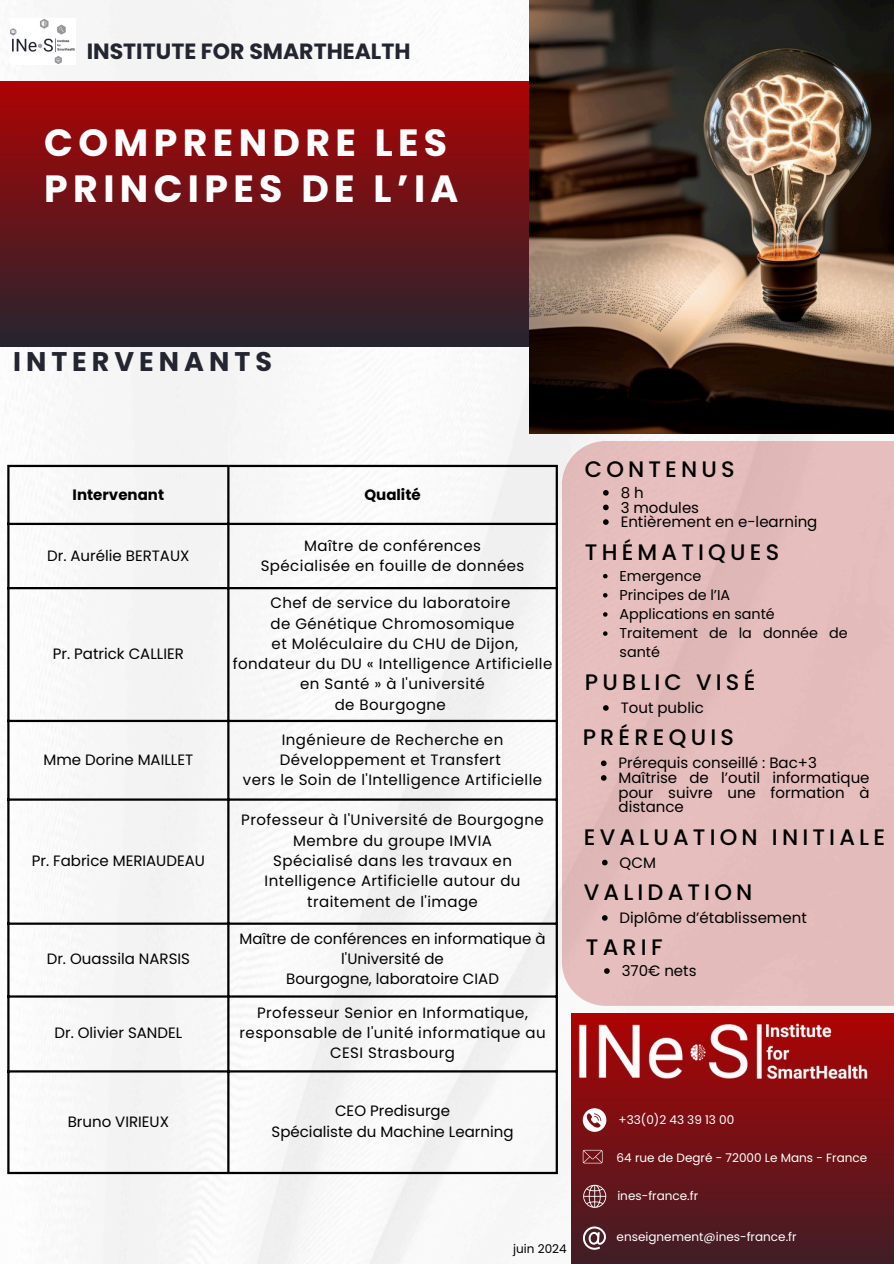
<style>
.page{position:relative;width:894px;height:1264px;background:#fff}
.page>*{position:absolute;margin:0;border:0;box-sizing:border-box;transform-origin:0 0}
.t1{font:700 37.95px/46.2px "Poppins";letter-spacing:.14em;color:#fff}
.t2{font:700 27px "Poppins";letter-spacing:.185em;color:#232530}
.t3{font:500 22.35px "Poppins";letter-spacing:.185em;color:#000}
.t4{font:700 22.05px "Poppins";color:#232530}
.t5{font:15px/20.2px "Poppins";letter-spacing:.03em;color:#000;text-align:center}
.t6{font:15px/20.2px "Poppins";color:#000;text-align:center}
.t7{font:700 15px "Poppins";color:#000}
.t8{font:14.4px/19.2px "Poppins";color:#000}
.t9{font:12px "Poppins";color:#fff}
.t10{font:12px "Poppins";color:#000}
</style>
<div class="page">
<img style="left:0;top:0;width:893px;height:1263px">
<div style="left:0;top:82px;width:614px;height:265px;background:linear-gradient(to bottom,#ad0303,#24252f)"></div>
<img style="left:529px;top:0;width:364px;height:433px">
<img style="left:10px;top:19px;width:65px;height:46px">
<div style="left:571px;top:1013px;width:322px;height:250px;background:linear-gradient(to bottom,#ae0303,#401e27)"></div>
<img style="left:571px;top:1013px;width:304px;height:87px">
<svg style="left:582px;top:1108px;width:24px;height:23px"></svg>
<svg style="left:582px;top:1226px;width:24px;height:23px"></svg>
<svg style="left:582px;top:1184px;width:24px;height:23px"></svg>
<svg style="left:582px;top:1149px;width:20px;height:14px"></svg>
<hr style="left:7px;top:467px;width:3px;height:704px;background:#000">
<hr style="left:227px;top:467px;width:2px;height:704px;background:#000">
<hr style="left:555px;top:467px;width:2px;height:704px;background:#000">
<hr style="left:7px;top:465px;width:550px;height:2px;background:#000">
<hr style="left:7px;top:523px;width:550px;height:2px;background:#000">
<hr style="left:7px;top:587px;width:550px;height:2px;background:#000">
<hr style="left:7px;top:719px;width:550px;height:3px;background:#000">
<hr style="left:7px;top:798px;width:550px;height:2px;background:#000">
<hr style="left:7px;top:922px;width:550px;height:2px;background:#000">
<hr style="left:7px;top:995px;width:550px;height:2px;background:#000">
<hr style="left:7px;top:1070px;width:550px;height:2px;background:#000">
<hr style="left:7px;top:1171px;width:550px;height:3px;background:#000">
<div style="left:561px;top:441px;width:332px;height:564px;background:#e6bdbd"></div>
<svg style="left:603px;top:574px;width:4px;height:4px"></svg>
<svg style="left:603px;top:593px;width:4px;height:4px"></svg>
<svg style="left:603px;top:612px;width:4px;height:4px"></svg>
<svg style="left:603px;top:631px;width:4px;height:5px"></svg>
<svg style="left:603px;top:490px;width:5px;height:5px"></svg>
<svg style="left:603px;top:504px;width:5px;height:6px"></svg>
<svg style="left:603px;top:519px;width:5px;height:6px"></svg>
<svg style="left:603px;top:705px;width:5px;height:5px"></svg>
<svg style="left:600px;top:760px;width:6px;height:6px"></svg>
<svg style="left:600px;top:775px;width:6px;height:5px"></svg>
<svg style="left:601px;top:859px;width:6px;height:6px"></svg>
<svg style="left:601px;top:915px;width:6px;height:5px"></svg>
<svg style="left:604px;top:968px;width:5px;height:5px"></svg>
<p class="t4" style="left:87px;top:36px;width:325px">INSTITUTE FOR SMARTHEALTH</p>
<p class="t1" style="left:44px;top:120px;width:415px">COMPRENDRE LES<br>PRINCIPES DE L’IA</p>
<p class="t2" style="left:13px;top:343px;width:260px">INTERVENANTS</p>
<p class="t7" style="left:73px;top:484px;width:93px">Intervenant</p>
<p class="t7" style="left:364px;top:484px;width:58px">Qualité</p>
<h3 class="t6" style="left:47px;top:545px;width:144px">Dr. Aurélie BERTAUX</h3>
<p class="t6" style="left:53px;top:643px;width:132px">Pr. Patrick CALLIER</p>
<p class="t6" style="left:44px;top:749px;width:151px">Mme Dorine MAILLET</p>
<p class="t6" style="left:32px;top:850px;width:175px">Pr. Fabrice MERIAUDEAU</p>
<p class="t6" style="left:47px;top:948px;width:145px">Dr. Ouassila NARSIS</p>
<p class="t6" style="left:54px;top:1022px;width:129px">Dr. Olivier SANDEL</p>
<p class="t6" style="left:68px;top:1111px;width:103px">Bruno VIRIEUX</p>
<p class="t5" style="left:304px;top:535px;width:178px">Maître de conférences</p>
<p class="t5" style="left:260px;top:556px;width:265px">Spécialisée en fouille de données</p>
<p class="t5" style="left:270px;top:593px;width:241px">Chef de service du laboratoire</p>
<h3 class="t5" style="left:270px;top:613px;width:245px">de Génétique Chromosomique</h3>
<p class="t5" style="left:233px;top:633px;width:321px">et Moléculaire du CHU de Dijon, fondateur du DU « Intelligence Artificielle en Santé » à l'université</p>
<h3 class="t5" style="left:334px;top:694px;width:113px">de Bourgogne</h3>
<p class="t5" style="left:280px;top:729px;width:225px;text-align:left">Ingénieure de Recherche en<br>Développement et Transfert</p>
<h3 class="t5" style="left:243px;top:769px;width:300px">vers le Soin de l'Intelligence Artificielle</h3>
<h3 class="t5" style="left:241px;top:810px;width:304px">Professeur à l'Université de Bourgogne</h3>
<p class="t5" style="left:293px;top:830px;width:200px">Membre du groupe IMVIA</p>
<h3 class="t5" style="left:264px;top:850px;width:257px">Spécialisé dans les travaux en<br>Intelligence Artificielle autour du traitement de l'image</h3>
<p class="t6" style="left:239px;top:928px;width:307px">Maître de conférences en informatique à l'Université de</p>
<p class="t6" style="left:286px;top:969px;width:214px">Bourgogne, laboratoire CIAD</p>
<p class="t5" style="left:239px;top:1002px;width:307px">Professeur Senior en Informatique, responsable de l'unité informatique au<br>CESI Strasbourg</p>
<p class="t6" style="left:335px;top:1101px;width:116px">CEO Predisurge</p>
<p class="t6" style="left:271px;top:1121px;width:243px">Spécialiste du Machine Learning</p>
<p class="t10" style="left:513px;top:1240px;width:55px">juin 2024</p>
<p class="t3" style="left:584px;top:453px;width:151px">CONTENUS</p>
<p class="t5" style="left:620px;top:482px;width:25px">8 h</p>
<p class="t6" style="left:620px;top:497px;width:80px">3 modules</p>
<p class="t6" style="left:620px;top:511px;width:198px">Entièrement en e-learning</p>
<p class="t3" style="left:584px;top:536px;width:196px">THÉMATIQUES</p>
<p class="t8" style="left:619px;top:566px;width:83px">Emergence</p>
<p class="t8" style="left:619px;top:585px;width:112px">Principes de l’IA</p>
<p class="t8" style="left:619px;top:604px;width:157px">Applications en santé</p>
<p class="t8" style="left:619px;top:623px;width:230px">Traitement de la donnée de santé</p>
<p class="t3" style="left:584px;top:666px;width:172px">PUBLIC VISÉ</p>
<p class="t6" style="left:620px;top:697px;width:85px">Tout public</p>
<p class="t3" style="left:582px;top:722px;width:153px">PRÉREQUIS</p>
<p class="t6" style="left:618px;top:753px;width:200px">Prérequis conseillé : Bac+3</p>
<p class="t5" style="left:618px;top:770px;width:252px;line-height:14.7px;text-align:justify">Maîtrise de l’outil informatique pour suivre une formation à distance</p>
<p class="t3" style="left:583px;top:821px;width:303px">EVALUATION INITIALE</p>
<p class="t5" style="left:619px;top:852px;width:38px">QCM</p>
<p class="t3" style="left:583px;top:876px;width:170px">VALIDATION</p>
<p class="t6" style="left:619px;top:907px;width:189px">Diplôme d’établissement</p>
<p class="t3" style="left:585px;top:931px;width:78px">TARIF</p>
<p class="t5" style="left:621px;top:960px;width:76px">370€ nets</p>
<h1 class="t9" style="left:618px;top:1110px;width:117px">+33(0)2 43 39 13 00</h1>
<p class="t9" style="left:616px;top:1149px;width:252px">64 rue de Degré - 72000 Le Mans - France</p>
<h3 class="t9" style="left:617px;top:1187px;width:82px">ines-france.fr</h3>
<h2 class="t9" style="left:616px;top:1228px;width:181px">enseignement@ines-france.fr</h2>
</div>
